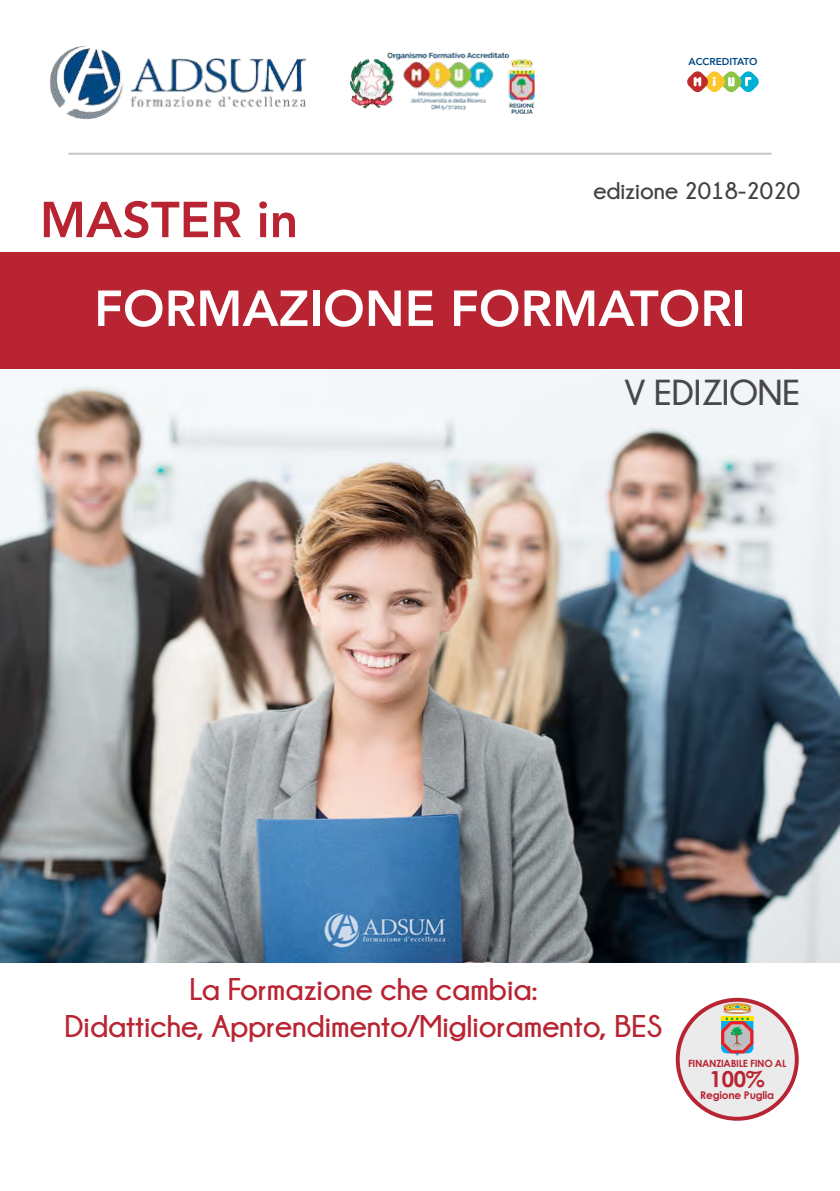
<style>
.page{position:relative;width:840px;height:1191px;background:#fff}
.page>*{position:absolute;margin:0;border:0;box-sizing:border-box;transform-origin:0 0}
.t1{font:800 50px "Avenir";color:#fff}
.t2{font:800 50px "Avenir";color:#b82432}
.t3{font:700 36px "Champagne&Limousines";color:#48484a}
.t4{font:700 31.2px/37.6px "Champagne&Limousines";color:#b82432;text-align:center}
.t5{font:700 24px "Champagne&Limousines";color:#414042}
.t6{font:700 22px "Century Gothic";color:#b82432}
.t7{font:700 10.6px "Century Gothic";letter-spacing:-.02em;color:#b82432}
.t8{font:700 10px "Century Gothic";letter-spacing:-.03em;color:#b82432}
.t9{font:800 10px "Avenir";color:#004882}
</style>
<div class="page">
<img style="left:50px;top:45px;width:256px;height:75px">
<img style="left:350px;top:52px;width:185px;height:62px">
<svg style="left:68px;top:152px;width:703px;height:3px"></svg>
<img style="left:0;top:369px;width:839px;height:593px">
<div style="left:0;top:252px;width:839px;height:117px;background:#b82432"></div>
<svg style="left:687px;top:71px;width:71px;height:21px"></svg>
<div style="left:677px;top:999px;width:119px;height:119px;background:#ebebec;border-radius:50%"></div>
<div style="left:675px;top:997px;width:123px;height:123px;border:4px solid #b82432;border-radius:50%"></div>
<div style="left:723px;top:1003px;width:27px;height:7px;border:1px solid #ce8c5d;border-radius:50%"></div>
<svg style="left:720px;top:1004px;width:33px;height:52px;background:#b6a58c"></svg>
<h1 class="t2" style="left:40px;top:181px;width:260px">MASTER in</h1>
<p class="t9" style="left:688px;top:53px;width:70px">ACCREDITATO</p>
<p class="t5" style="left:593px;top:178px;width:208px">edizione 2018-2020</p>
<h1 class="t1" style="left:94px;top:270px;width:652px">FORMAZIONE FORMATORI</h1>
<p class="t3" style="left:624px;top:373px;width:177px">V EDIZIONE</p>
<p class="t4" style="left:64px;top:969px;width:599px">La Formazione che cambia:<br>Didattiche, Apprendimento/Miglioramento, BES</p>
<p class="t8" style="left:687px;top:1057px;width:100px">finanziaBILE FINO AL</p>
<p class="t6" style="left:709px;top:1065px;width:57px">100%</p>
<p class="t7" style="left:699px;top:1088px;width:76px">Regione Puglia</p>
</div>
